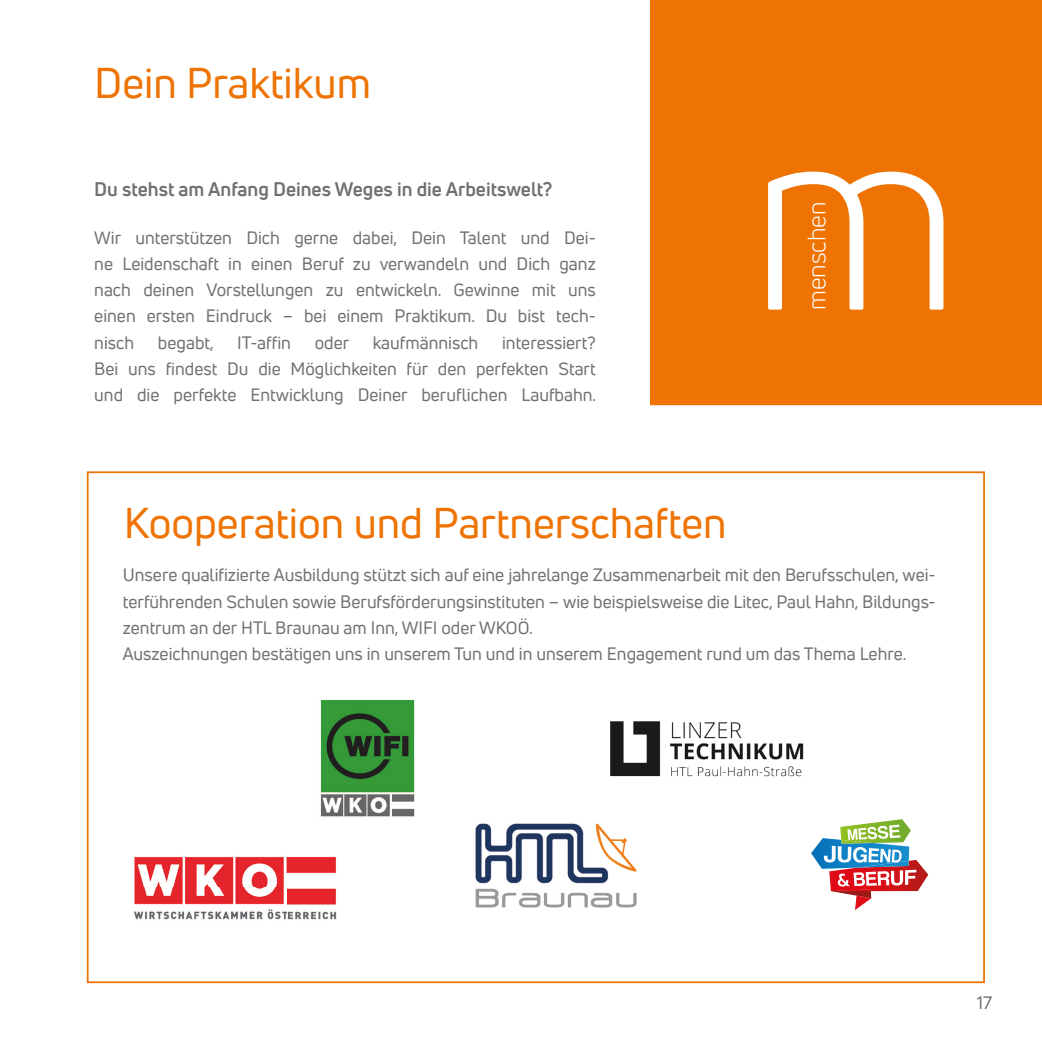
<style>
.page{position:relative;width:1042px;height:1042px;background:#fff}
.page>*{position:absolute;margin:0;border:0;box-sizing:border-box;transform-origin:0 0}
.t1{font:262.5px "Uni Neue";color:#fff}
.t2{font:42px "Uni Neue";color:#ee7303}
.t3{font:24.5px "Uni Neue";color:#fff}
.t4{font:700 19.25px "Uni Neue";color:#70706f}
.t5{font:17.5px/26.2px "Uni Neue";color:#70706f;text-align:justify}
</style>
<div class="page">
<img style="left:475px;top:823px;width:162px;height:85px">
<img style="left:134px;top:856px;width:203px;height:64px">
<img style="left:320px;top:699px;width:95px;height:118px">
<img style="left:829px;top:860px;width:99px;height:31px">
<svg style="left:831px;top:870px;width:85px;height:40px"></svg>
<img style="left:811px;top:838px;width:98px;height:31px">
<img style="left:857px;top:861px;width:52px;height:6px">
<svg style="left:824px;top:846px;width:77px;height:16px"></svg>
<img style="left:840px;top:819px;width:71px;height:24px">
<img style="left:841px;top:840px;width:31px;height:3px">
<svg style="left:847px;top:824px;width:53px;height:16px"></svg>
<img style="left:610px;top:721px;width:194px;height:56px">
<div style="left:650px;top:0;width:392px;height:405px;background:#ee7303"></div>
<h2 class="t2" style="left:94px;top:57px;width:278px">Dein Praktikum</h2>
<p class="t4" style="left:94px;top:177px;width:460px">Du stehst am Anfang Deines Weges in die Arbeitswelt?</p>
<p class="t5" style="left:94px;top:224px;width:503px">Wir unterstützen Dich gerne dabei, Dein Talent und Dei&shy;ne Leidenschaft in einen Beruf zu verwandeln und Dich ganz nach deinen Vorstellungen zu entwickeln. Gewinne mit uns einen ersten Eindruck – bei einem Praktikum. Du bist tech&shy;nisch</p>
<p class="t5" style="left:94px;top:329px;width:503px;text-indent:408px">interessiert?<br>Bei uns findest Du die Möglichkeiten für den perfekten Start und die perfekte Entwicklung Deiner beruflichen Laufbahn.</p>
<p class="t5" style="left:158px;top:329px;width:57px">begabt,</p>
<p class="t5" style="left:237px;top:329px;width:55px">IT-affin</p>
<p class="t5" style="left:315px;top:329px;width:36px">oder</p>
<p class="t5" style="left:373px;top:329px;width:107px">kaufmännisch</p>
<h1 class="t1" style="left:749px;top:58px;width:214px">m</h1>
<h3 class="t3" style="left:802px;top:310px;width:110px;rotate:-90deg">menschen</h3>
<h2 class="t2" style="left:124px;top:496px;width:604px">Kooperation und Partnerschaften</h2>
<p class="t5" style="left:123px;top:562px;width:814px;text-align:left">Unsere qualifizierte Ausbildung stützt sich auf eine jahrelange Zusammenarbeit mit den Berufsschulen, wei&shy;terführenden Schulen sowie Berufsförderungsinstituten – wie beispielsweise die Litec, Paul Hahn, Bildungs&shy;zentrum an der HTL Braunau am Inn, WIFI oder WKOÖ.<br>Auszeichnungen bestätigen uns in unserem Tun und in unserem Engagement rund um das Thema Lehre.</p>
<p class="t5" style="left:977px;top:990px;width:17px">17</p>
</div>
